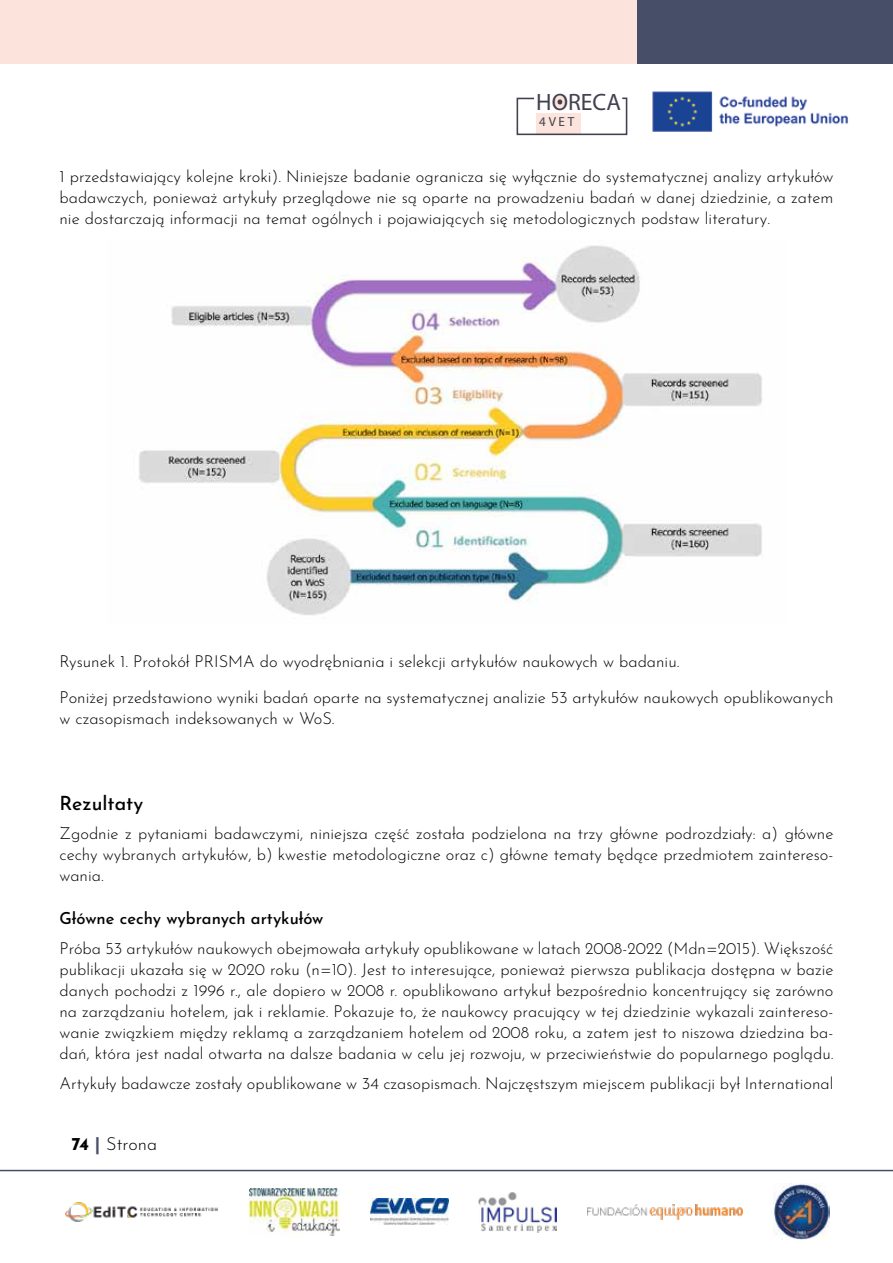
<style>
.page{position:relative;width:893px;height:1263px;background:#fff}
.page>*{position:absolute;margin:0;border:0;box-sizing:border-box;transform-origin:0 0}
.t1{font:600 23.7px "Josefin Sans";color:#424151}
.t2{font:500 19.5px "Josefin Sans";color:#000}
.t3{font:300 18px "Josefin Sans";color:#000}
.t4{font:300 16.5px/21px "Josefin Sans";color:#000;text-align:justify}
.t5{font:500 16.5px "Josefin Sans";color:#000}
.t6{font:300 13.2px "Josefin Sans";color:#424151}
.s1{font-weight:700}
.s2{font-weight:700;color:#474e68}
</style>
<div class="page">
<div style="left:0;top:0;width:893px;height:64px;background:#fce3db"></div>
<div style="left:638px;top:0;width:255px;height:64px;background:#474e68"></div>
<div style="left:553px;top:95px;width:14px;height:14px;background:#fce3db;border-radius:50%"></div>
<svg style="left:516px;top:97px;width:112px;height:39px"></svg>
<img style="left:652px;top:91px;width:196px;height:41px">
<img style="left:65px;top:1202px;width:153px;height:20px">
<img style="left:587px;top:1204px;width:155px;height:15px">
<img style="left:479px;top:1192px;width:77px;height:40px">
<img style="left:370px;top:1199px;width:78px;height:26px">
<img style="left:250px;top:1188px;width:90px;height:47px">
<img style="left:773px;top:1184px;width:56px;height:56px">
<hr style="left:0;top:1170px;width:893px;height:1px;background:#474e68">
<img style="left:139px;top:245px;width:623px;height:370px">
<h1 class="t1" style="left:536px;top:87px;width:86px">HORECA</h1>
<p class="t6" style="left:539px;top:113px;width:37px">4VET</p>
<p class="t4" style="left:60px;top:165px;width:775px">1 przedstawiający kolejne kroki). Niniejsze badanie ogranicza się wyłącznie do systematycznej analizy artykułów badawczych, ponieważ artykuły przeglądowe nie są oparte na prowadzeniu badań w danej dziedzinie, a zatem nie dostarczają informacji na temat ogólnych i pojawiających się metodologicznych podstaw literatury.</p>
<p class="t4" style="left:60px;top:642px;width:775px;line-height:36px">Rysunek 1. Protokół PRISMA do wyodrębniania i selekcji artykułów naukowych w badaniu.<br>Poniżej przedstawiono wyniki badań oparte na systematycznej analizie 53 artykułów naukowych opublikowanych</p>
<p class="t4" style="left:60px;top:707px;width:277px">w czasopismach indeksowanych w WoS.</p>
<p class="t2" style="left:60px;top:788px;width:85px">Rezultaty</p>
<p class="t4" style="left:60px;top:822px;width:775px">Zgodnie z pytaniami badawczymi, niniejsza część została podzielona na trzy główne podrozdziały: a) główne cechy wybranych artykułów, b) kwestie metodologiczne oraz c) główne tematy będące przedmiotem zaintereso&shy;wania.</p>
<p class="t5" style="left:60px;top:906px;width:265px">Główne cechy wybranych artykułów</p>
<p class="t4" style="left:60px;top:936px;width:775px">Próba 53 artykułów naukowych obejmowała artykuły opublikowane w latach 2008-2022 (Mdn=2015). Większość publikacji ukazała się w 2020 roku (n=10). Jest to interesujące, ponieważ pierwsza publikacja dostępna w bazie danych pochodzi z 1996 r., ale dopiero w 2008 r. opublikowano artykuł bezpośrednio koncentrujący się zarówno na zarządzaniu hotelem, jak i reklamie. Pokazuje to, że naukowcy pracujący w tej dziedzinie wykazali zaintereso&shy;wanie związkiem między reklamą a zarządzaniem hotelem od 2008 roku, a zatem jest to niszowa dziedzina ba&shy;dań, która jest nadal otwarta na dalsze badania w celu jej rozwoju, w przeciwieństwie do popularnego poglądu.</p>
<p class="t4" style="left:60px;top:1071px;width:775px">Artykuły badawcze zostały opublikowane w 34 czasopismach. Najczęstszym miejscem publikacji był International</p>
<p class="t3" style="left:72px;top:1130px;width:87px"><span class="s1">74</span> <span class="s2">|</span> Strona</p>
</div>
